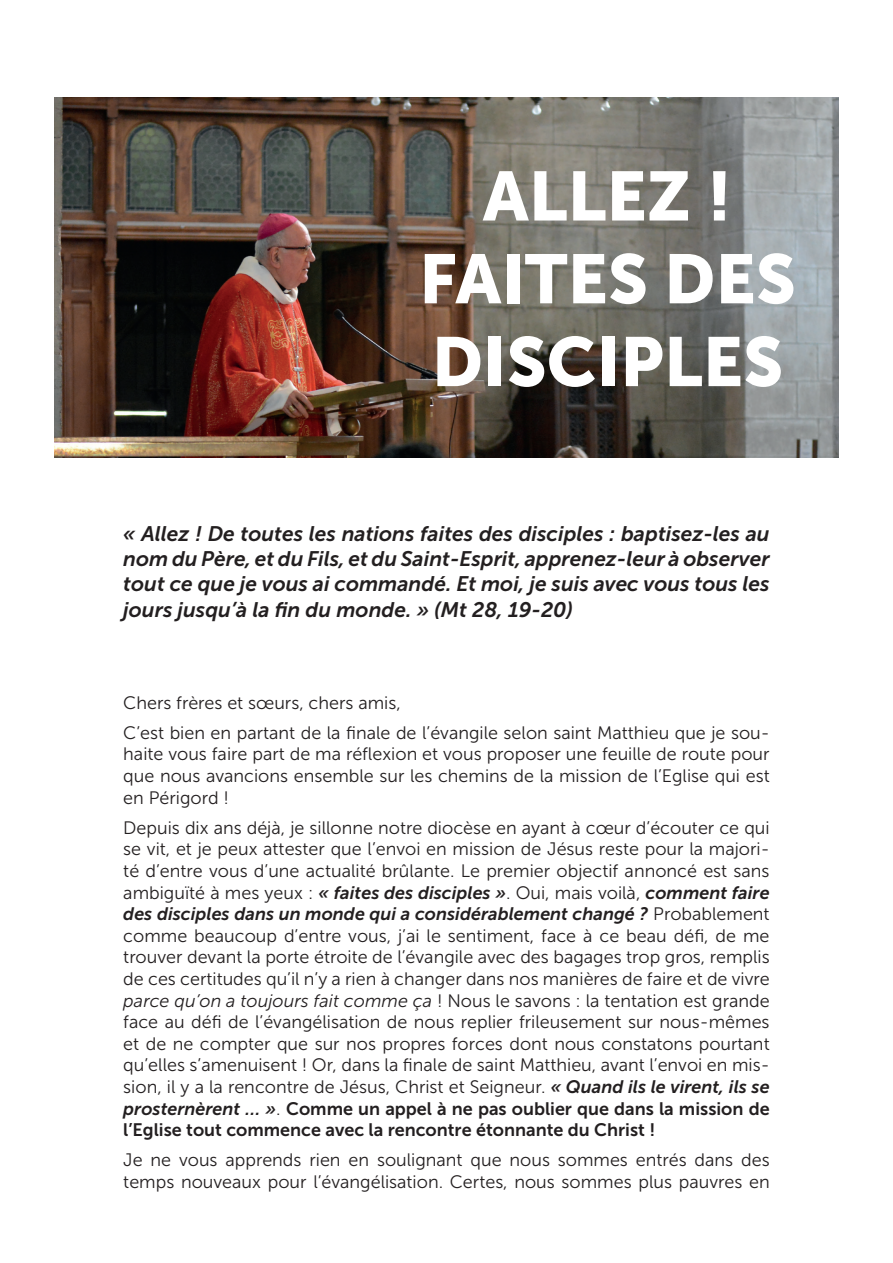
<style>
.page{position:relative;width:893px;height:1263px;background:#fff}
.page>*{position:absolute;margin:0;border:0;box-sizing:border-box;transform-origin:0 0}
.t1{font:69px/82.8px "Museo Sans 900";color:#fff;text-align:center}
.t2{font:italic 21px/25.2px "Museo Sans 700";color:#231f20;text-align:justify}
.t3{font:18px/21.6px "Museo Sans 300";color:#231f20;text-align:justify}
.t4{font:18px/21.6px "Museo Sans 700";color:#231f20}
.t5{font:italic 18px "Museo Sans 700";color:#231f20}
.s1{font-family:"Museo Sans 700";font-style:italic}
.s2{font-family:"Museo Sans 300";font-style:normal}
.s3{font-style:italic}
.s4{font-family:"Museo Sans 300"}
</style>
<div class="page">
<img style="left:54px;top:98px;width:785px;height:359px">
<h1 class="t1" style="left:419px;top:155px;width:378px">ALLEZ !<br>FAITES DES<br>DISCIPLES</h1>
<p class="t2" style="left:123px;top:521px;width:648px">« Allez ! De toutes les nations faites des disciples : baptisez-les au nom du Père, et du Fils, et du Saint-Esprit, apprenez-leur à observer tout ce que je vous ai commandé. Et moi, je suis avec vous tous les jours jusqu’à la fin du monde. » (Mt 28, 19-20)</p>
<p class="t3" style="left:123px;top:688px;width:648px;line-height:30.2px">Chers frères et sœurs, chers amis,<br>C’est bien en partant de la finale de l’évangile selon saint Matthieu que je sou-</p>
<p class="t3" style="left:123px;top:744px;width:648px">haite vous faire part de ma réflexion et vous proposer une feuille de route pour que nous avancions ensemble sur les chemins de la mission de l’Eglise qui est en Périgord !</p>
<p class="t3" style="left:123px;top:817px;width:648px">Depuis dix ans déjà, je sillonne notre diocèse en ayant à cœur d’écouter ce qui se vit, et je peux attester que l’envoi en mission de Jésus reste pour la majori&shy;té d’entre vous d’une actualité brûlante. Le premier objectif annoncé est sans ambiguïté à mes yeux : <span class="s1">« faites des disciples »</span>. Oui, mais voilà, <span class="s1">comment faire</span></p>
<p class="t5" style="left:123px;top:904px;width:648px">des disciples dans un monde qui a considérablement changé ? <span class="s2">Probablement</span></p>
<p class="t3" style="left:123px;top:925px;width:648px">comme beaucoup d’entre vous, j’ai le sentiment, face à ce beau défi, de me trouver devant la porte étroite de l’évangile avec des bagages trop gros, remplis de ces certitudes qu’il n’y a rien à changer dans nos manières de faire et de vivre <span class="s3">parce qu’on a toujours fait comme ça</span> ! Nous le savons : la tentation est grande face au défi de l’évangélisation de nous replier frileusement sur nous-mêmes et de ne compter que sur nos propres forces dont nous constatons pourtant qu’elles s’amenuisent ! Or, dans la finale de saint Matthieu, avant l’envoi en mis&shy;sion, il y a la rencontre de Jésus, Christ et Seigneur. <span class="s1">« Quand ils le virent, ils se</span></p>
<p class="t4" style="left:123px;top:1097px;width:648px"><span class="s3">prosternèrent … »</span><span class="s4">.</span> Comme un appel à ne pas oublier que dans la mission de l’Eglise tout commence avec la rencontre étonnante du Christ !</p>
<p class="t3" style="left:123px;top:1149px;width:648px">Je ne vous apprends rien en soulignant que nous sommes entrés dans des temps nouveaux pour l’évangélisation. Certes, nous sommes plus pauvres en</p>
</div>
